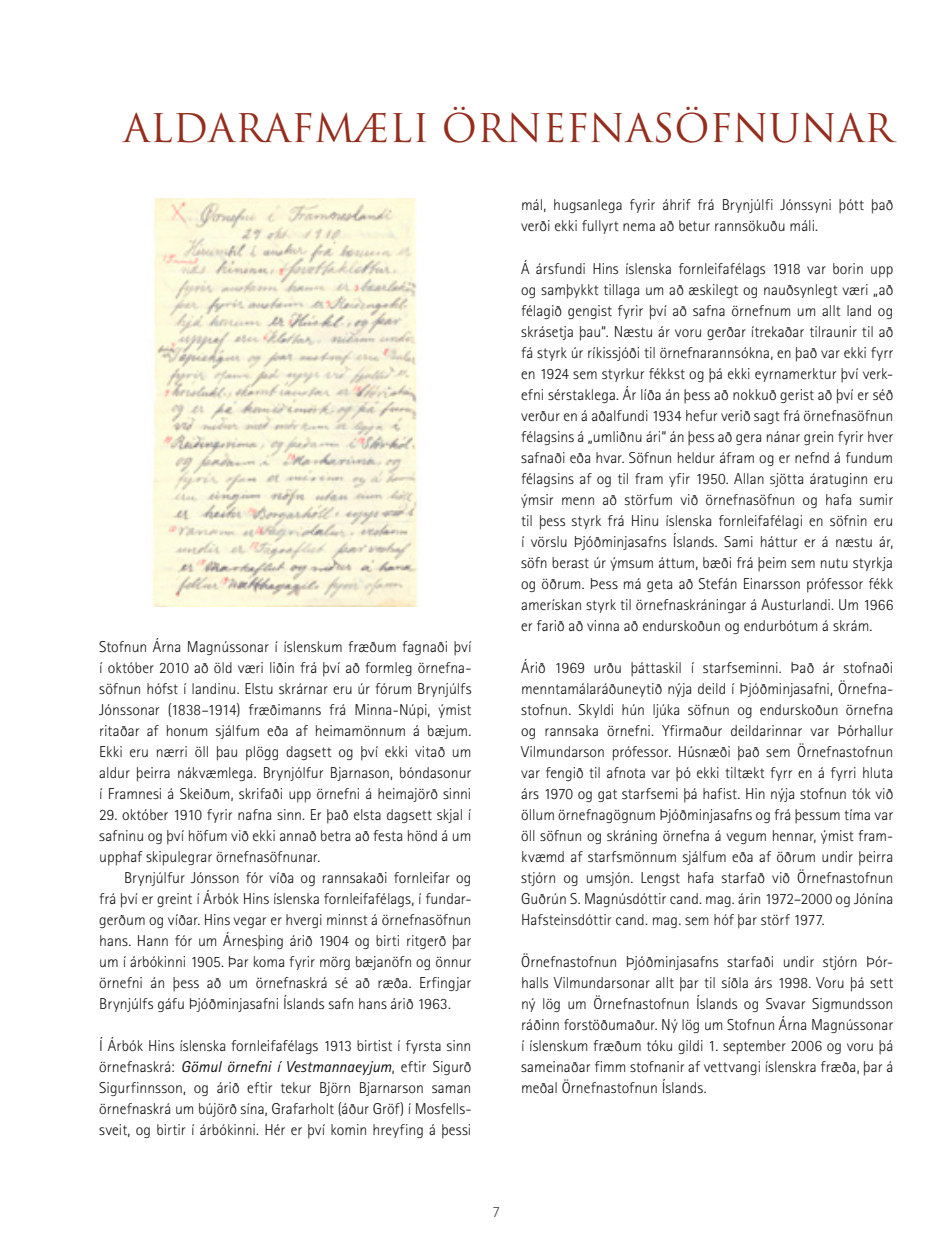
<style>
.page{position:relative;width:943px;height:1241px;background:#fff}
.page>*{position:absolute;margin:0;border:0;box-sizing:border-box;transform-origin:0 0}
.t1{font:38.5px "Trajan";color:#952d1d}
.t2{font:300 15.75px/21px "Rotis Sans Serif";letter-spacing:.005em;color:#131413;text-align:justify}
.t3{font:300 15.75px "Rotis Sans Serif";color:#4d4d4c}
.s1{font-weight:400;font-style:italic}
</style>
<div class="page">
<img style="left:151px;top:198px;width:267px;height:408px">
<h1 class="t1" style="left:123px;top:105px;width:771px">ALDARAFMÆLI ÖRNEFNASÖFNUNAR</h1>
<p class="t2" style="left:99px;top:635px;width:374px">Stofnun Árna Magnússonar í íslenskum fræðum fagnaði því í október 2010 að öld væri liðin frá því að formleg örnefna&shy;söfnun hófst í landinu. Elstu skrárnar eru úr fórum Brynjúlfs Jónssonar (1838–1914) fræðimanns frá Minna-Núpi, ýmist ritaðar af honum sjálfum eða af heimamönnum á bæjum.<br>Ekki eru nærri öll þau plögg dagsett og því ekki vitað um aldur þeirra nákvæmlega. Brynjólfur Bjarnason, bóndasonur í Framnesi á Skeiðum, skrifaði upp örnefni á heimajörð sinni</p>
<p class="t2" style="left:99px;top:803px;width:374px">29. október 1910 fyrir nafna sinn. Er það elsta dagsett skjal í safninu og því höfum við ekki annað betra að festa hönd á um upphaf skipulegrar örnefnasöfnunar.</p>
<p class="t2" style="left:99px;top:866px;width:374px;text-indent:25px">Brynjúlfur Jónsson fór víða og rannsakaði fornleifar og frá því er greint í Árbók Hins íslenska fornleifafélags, í fundar&shy;gerðum og víðar. Hins vegar er hvergi minnst á örnefnasöfnun hans. Hann fór um Árnesþing árið 1904 og birti ritgerð þar um í árbókinni 1905. Þar koma fyrir mörg bæjanöfn og önnur örnefni án þess að um örnefnaskrá sé að ræða. Erfingjar Brynjúlfs gáfu Þjóðminjasafni Íslands safn hans árið 1963.</p>
<p class="t2" style="left:99px;top:1034px;width:374px">Í Árbók Hins íslenska fornleifafélags 1913 birtist í fyrsta sinn örnefnaskrá: <span class="s1">Gömul örnefni í Vestmannaeyjum</span>, eftir Sigurð Sigurfinnsson, og árið eftir tekur Björn Bjarnarson saman örnefnaskrá um bújörð sína, Grafarholt (áður Gröf) í Mosfells&shy;sveit, og birtir í árbókinni. Hér er því komin hreyfing á þessi</p>
<p class="t2" style="left:521px;top:195px;width:374px">mál, hugsanlega fyrir áhrif frá Brynjúlfi Jónssyni þótt það verði ekki fullyrt nema að betur rannsökuðu máli.</p>
<p class="t2" style="left:521px;top:258px;width:374px">Á ársfundi Hins íslenska fornleifafélags 1918 var borin upp og samþykkt tillaga um að æskilegt og nauðsynlegt væri „að félagið gengist fyrir því að safna örnefnum um allt land og skrásetja þau“. Næstu ár voru gerðar ítrekaðar tilraunir til að fá styrk úr ríkissjóði til örnefnarannsókna, en það var ekki fyrr en 1924 sem styrkur fékkst og þá ekki eyrnamerktur því verk&shy;efni sérstaklega. Ár líða án þess að nokkuð gerist að því er séð verður en á aðalfundi 1934 hefur verið sagt frá örnefnasöfnun félagsins á „umliðnu ári“ án þess að gera nánar grein fyrir hver safnaði eða hvar. Söfnun heldur áfram og er nefnd á fundum félagsins af og til fram yfir 1950. Allan sjötta áratuginn eru ýmsir menn að störfum við örnefnasöfnun og hafa sumir til þess styrk frá Hinu íslenska fornleifafélagi en söfnin eru í vörslu Þjóðminjasafns Íslands. Sami háttur er á næstu ár, söfn berast úr ýmsum áttum, bæði frá þeim sem nutu styrkja og öðrum. Þess má geta að Stefán Einarsson prófessor fékk amerískan styrk til örnefnaskráningar á Austurlandi. Um 1966 er farið að vinna að endurskoðun og endurbótum á skrám.</p>
<p class="t2" style="left:521px;top:656px;width:374px">Árið 1969 urðu þáttaskil í starfseminni. Það ár stofnaði menntamálaráðuneytið nýja deild í Þjóðminjasafni, Örnefna&shy;stofnun. Skyldi hún ljúka söfnun og endurskoðun örnefna og rannsaka örnefni. Yfirmaður deildarinnar var Þórhallur Vilmundarson prófessor. Húsnæði það sem Örnefnastofnun var fengið til afnota var þó ekki tiltækt fyrr en á fyrri hluta árs 1970 og gat starfsemi þá hafist. Hin nýja stofnun tók við öllum örnefnagögnum Þjóðminjasafns og frá þessum tíma var öll söfnun og skráning örnefna á vegum hennar, ýmist fram&shy;kvæmd af starfsmönnum sjálfum eða af öðrum undir þeirra stjórn og umsjón. Lengst hafa starfað við Örnefnastofnun Guðrún S. Magnúsdóttir cand. mag. árin 1972–2000 og Jónína Hafsteinsdóttir cand. mag. sem hóf þar störf 1977.</p>
<p class="t2" style="left:521px;top:950px;width:374px">Örnefnastofnun Þjóðminjasafns starfaði undir stjórn Þór&shy;halls Vilmundarsonar allt þar til síðla árs 1998. Voru þá sett ný lög um Örnefnastofnun Íslands og Svavar Sigmundsson ráðinn forstöðumaður. Ný lög um Stofnun Árna Magnússonar í íslenskum fræðum tóku gildi 1. september 2006 og voru þá sameinaðar fimm stofnanir af vettvangi íslenskra fræða, þar á meðal Örnefnastofnun Íslands.</p>
<p class="t3" style="left:492px;top:1201px;width:9px">7</p>
</div>
